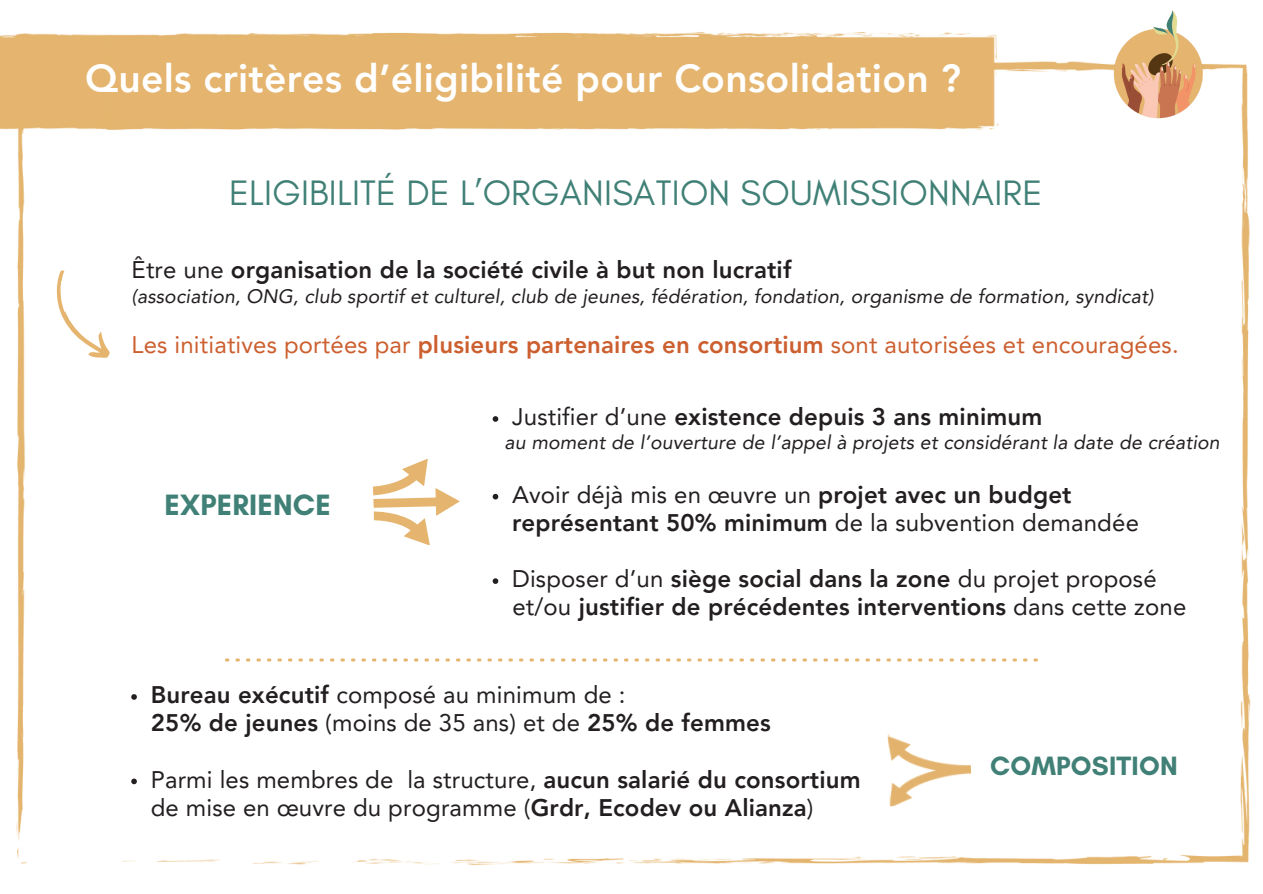
<style>
.page{position:relative;width:1263px;height:894px;background:#fff}
.page>*{position:absolute;margin:0;border:0;box-sizing:border-box;transform-origin:0 0}
.t1{font:800 39px "Avenir LT Pro";letter-spacing:.005em;color:#fff}
.t2{font:36px "Glacial Indifference";letter-spacing:.005em;color:#408076}
.t3{font:700 30px "Glacial Indifference";letter-spacing:.005em;color:#408076}
.t4{font:700 27px "Glacial Indifference";letter-spacing:.005em;color:#408076}
.t5{font:24px/28.2px "Avenir LT Pro";letter-spacing:.005em;color:#231f20}
.t6{font:800 24px/28.2px "Avenir LT Pro";letter-spacing:.005em;color:#231f20}
.t7{font:24px "Avenir LT Pro";letter-spacing:.005em;color:#cc5f2f}
.t8{font:italic 19.5px "Avenir LT Pro";letter-spacing:.005em;color:#231f20}
.s1{font-weight:400}
.s2{font-weight:800}
</style>
<div class="page">
<img style="left:16px;top:61px;width:1235px;height:805px">
<img style="left:1112px;top:10px;width:95px;height:118px">
<svg style="left:493px;top:416px;width:5px;height:5px"></svg>
<svg style="left:493px;top:493px;width:5px;height:6px"></svg>
<svg style="left:493px;top:578px;width:5px;height:5px"></svg>
<img style="left:0;top:33px;width:78px;height:125px">
<img style="left:78px;top:32px;width:946px;height:126px">
<svg style="left:40px;top:269px;width:76px;height:98px"></svg>
<svg style="left:372px;top:458px;width:88px;height:88px"></svg>
<svg style="left:676px;top:658px;width:351px;height:3px"></svg>
<img style="left:888px;top:731px;width:84px;height:75px">
<svg style="left:131px;top:694px;width:6px;height:5px"></svg>
<svg style="left:131px;top:778px;width:6px;height:6px"></svg>
<h1 class="t1" style="left:85px;top:62px;width:878px">Quels critères d’éligibilité pour Consolidation ?</h1>
<h2 class="t2" style="left:229px;top:171px;width:815px">ELIGIBILITÉ DE L’ORGANISATION SOUMISSIONNAIRE</h2>
<p class="t6" style="left:132px;top:257px;width:661px"><span class="s1">Être une</span> organisation de la société civile à but non lucratif</p>
<p class="t8" style="left:132px;top:288px;width:1023px">(association, ONG, club sportif et culturel, club de jeunes, fédération, fondation, organisme de formation, syndicat)</p>
<p class="t7" style="left:132px;top:335px;width:1049px">Les initiatives portées par <span class="s2">plusieurs partenaires en consortium</span> sont autorisées et encouragées.</p>
<p class="t3" style="left:165px;top:486px;width:168px">EXPERIENCE</p>
<p class="t6" style="left:512px;top:405px;width:532px"><span class="s1">Justifier d’une</span> existence depuis 3 ans minimum</p>
<p class="t8" style="left:505px;top:434px;width:717px">au moment de l’ouverture de l’appel à projets et considérant la date de création</p>
<p class="t5" style="left:512px;top:482px;width:628px">Avoir déjà mis en œuvre un <span class="s2">projet avec un budget représentant 50% minimum</span> de la subvention demandée</p>
<p class="t6" style="left:512px;top:567px;width:676px"><span class="s1">Disposer d’un</span> siège social dans la zone <span class="s1">du projet proposé et/ou</span> justifier de précédentes interventions <span class="s1">dans cette zone</span></p>
<p class="t5" style="left:151px;top:682px;width:622px"><span class="s2">Bureau exécutif</span> composé au minimum de :<br><span class="s2">25% de jeunes</span> (moins de 35 ans) et de <span class="s2">25% de femmes</span></p>
<p class="t5" style="left:151px;top:767px;width:711px">Parmi les membres de la structure, <span class="s2">aucun salarié du consortium </span>de mise en œuvre du programme (<span class="s2">Grdr, Ecodev ou Alianza</span>)</p>
<p class="t4" style="left:990px;top:749px;width:189px">COMPOSITION</p>
</div>
